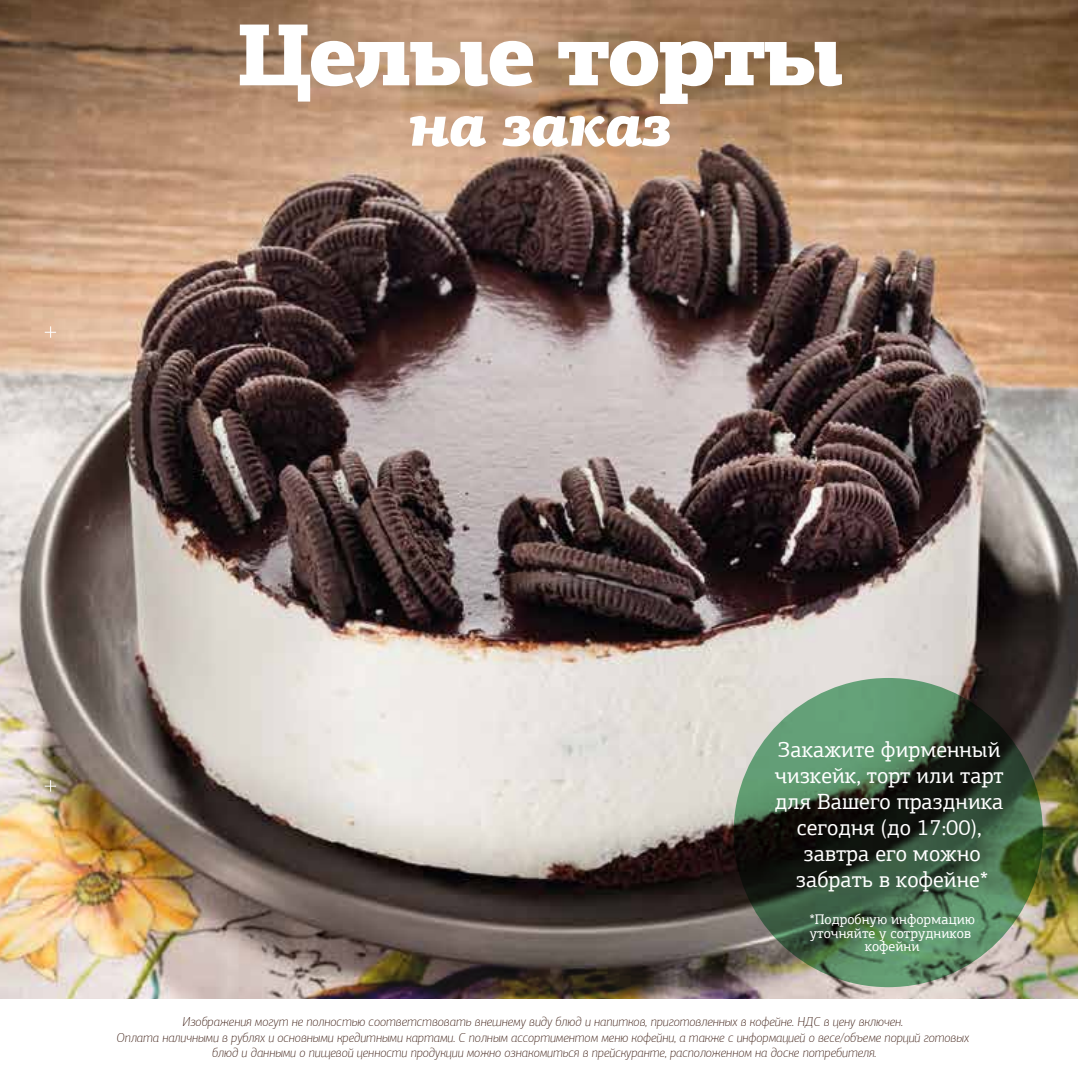
<style>
.page{position:relative;width:1078px;height:1078px;background:#fff}
.page>*{position:absolute;margin:0;border:0;box-sizing:border-box;transform-origin:0 0}
.t1{font:900 88px "PF Centro Slab Pro";letter-spacing:-.045em;color:#fff}
.t2{font:italic 900 59px "PF Centro Slab Pro";letter-spacing:-.03em;color:#fff}
.t3{font:22px/26px "PF Agora Slab Pro";color:#fff;text-align:center}
.t4{font:14px/13.6px "PF Agora Slab Pro";color:#fff;text-align:center}
.t5{font:italic 100 13px/15.6px "PF Agora Sans Pro";color:#39190f;text-align:center}
</style>
<div class="page">
<img style="left:0;top:0;width:1077px;height:999px">
<svg style="left:733px;top:677px;width:309px;height:309px;background:#3c5b42"></svg>
<svg style="left:45px;top:326px;width:11px;height:11px"></svg>
<svg style="left:45px;top:780px;width:11px;height:11px"></svg>
<svg style="left:140px;top:924px;width:796px;height:75px;background:#787566"></svg>
<img style="left:146px;top:944px;width:796px;height:55px">
<h1 class="t1" style="left:236px;top:-3px;width:609px">Целые торты</h1>
<h2 class="t2" style="left:408px;top:86px;width:265px">на заказ</h2>
<h3 class="t3" style="left:774px;top:736px;width:230px">Закажите фирменный чизкейк, торт или тарт для Вашего праздника сегодня (до 17:00), завтра его можно забрать в кофейне*</h3>
<p class="t4" style="left:809px;top:912px;width:167px">*Подробную информацию уточняйте у сотрудников кофейни</p>
<p class="t5" style="left:117px;top:1013px;width:853px">Изображения могут не полностью соответствовать внешнему виду блюд и напитков, приготовленных в кофейне. НДС в цену включен.<br>Оплата наличными в рублях и основными кредитными картами. С полным ассортиментом меню кофейни, а также с информацией о весе/объеме порций готовых блюд и данными о пищевой ценности продукции можно ознакомиться в прейскуранте, расположенном на доске потребителя.</p>
</div>
